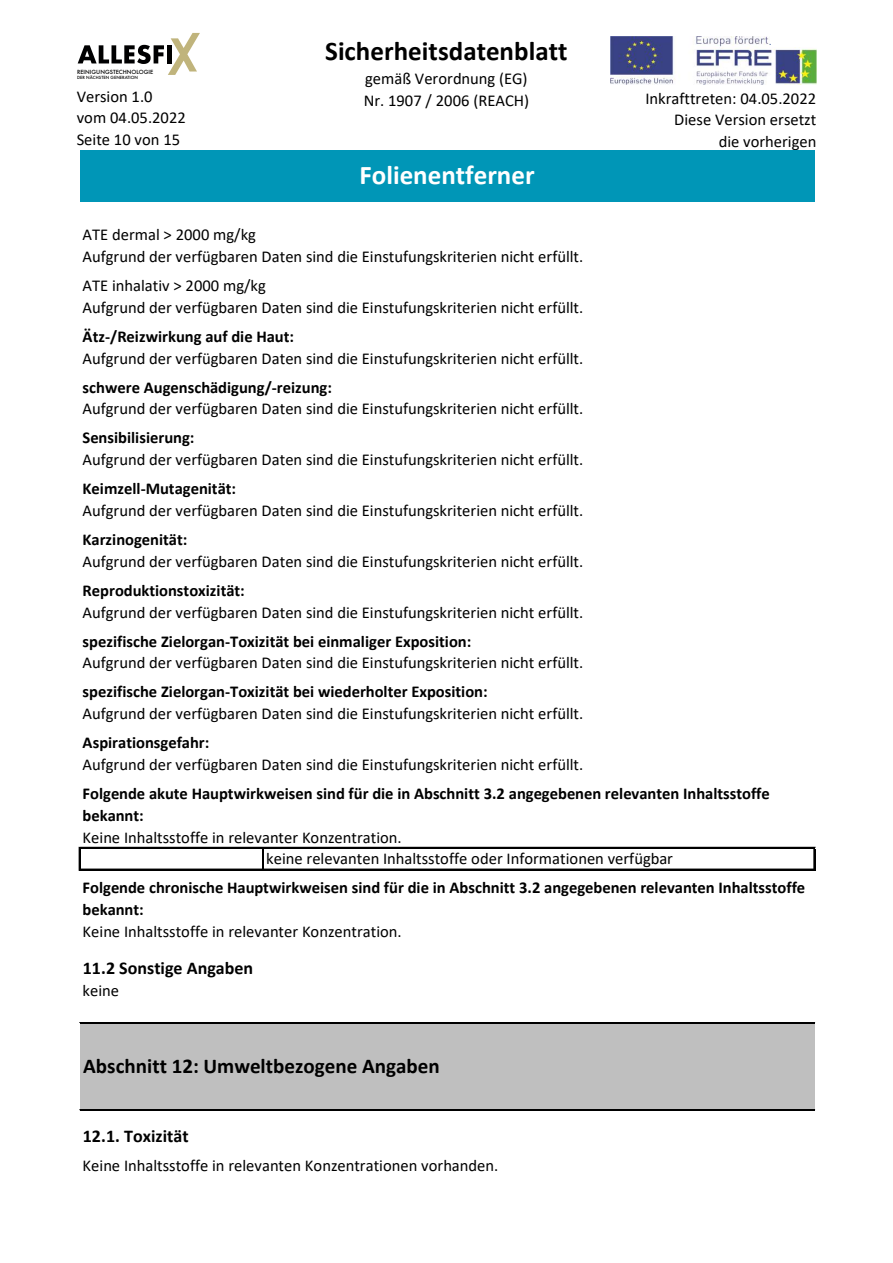
<style>
.page{position:relative;width:893px;height:1263px;background:#fff}
.page>*{position:absolute;margin:0;border:0;box-sizing:border-box;transform-origin:0 0}
.t1{font:700 27px "Calibri";color:#000}
.t2{font:700 27px "Calibri";color:#fff}
.t3{font:700 21px "Calibri";color:#000}
.t4{font:700 18px "Calibri";color:#000}
.t5{font:16.5px/21.8px "Calibri";color:#000}
.t6{font:700 16.5px/21.8px "Calibri";color:#000}
.t7{font:10.5px "Myriad Pro";color:#2b4b90}
.t8{font:500 5.55px "Futura";color:#000001}
.t9{font:500 4.2px "Futura";color:#000001}
</style>
<div class="page">
<img style="left:611px;top:37px;width:205px;height:48px">
<div style="left:80px;top:151px;width:734px;height:51px;background:#0096b7"></div>
<div style="left:80px;top:1023px;width:734px;height:87px;background:#bfbfbf"></div>
<svg style="left:79px;top:847px;width:1px;height:23px"></svg>
<svg style="left:262px;top:848px;width:2px;height:20px"></svg>
<svg style="left:813px;top:848px;width:2px;height:20px"></svg>
<hr style="left:80px;top:847px;width:735px;height:1px;background:#000">
<hr style="left:81px;top:868px;width:734px;height:1px;background:#000">
<hr style="left:80px;top:869px;width:735px;height:1px;background:#000">
<hr style="left:80px;top:1022px;width:734px;height:1px;background:#000">
<hr style="left:80px;top:1109px;width:734px;height:2px;background:#000">
<svg style="left:78px;top:33px;width:122px;height:42px"></svg>
<div style="left:770px;top:34px;width:47px;height:13px;background:#fff"></div>
<p class="t8" style="left:77px;top:68px;width:78px">REINIGUNGSTECHNOLOGIE</p>
<p class="t9" style="left:77px;top:75px;width:62px">DER NÄCHSTEN GENERATION</p>
<p class="t5" style="left:77px;top:85px;width:111px">Version 1.0 vom 04.05.2022<br>Seite 10 von 15</p>
<h1 class="t1" style="left:325px;top:32px;width:244px">Sicherheitsdatenblatt</h1>
<p class="t5" style="left:364px;top:68px;width:167px">gemäß Verordnung (EG)<br>Nr. 1907 / 2006 (REACH)</p>
<h1 class="t2" style="left:359px;top:156px;width:177px">Folienentferner</h1>
<p class="t5" style="left:83px;top:223px;width:502px">ATE dermal &gt; 2000 mg/kg<br>Aufgrund der verfügbaren Daten sind die Einstufungskriterien nicht erfüllt.</p>
<p class="t5" style="left:83px;top:274px;width:502px">ATE inhalativ &gt; 2000 mg/kg<br>Aufgrund der verfügbaren Daten sind die Einstufungskriterien nicht erfüllt.</p>
<p class="t6" style="left:83px;top:325px;width:213px">Ätz-/Reizwirkung auf die Haut:</p>
<p class="t5" style="left:83px;top:347px;width:502px">Aufgrund der verfügbaren Daten sind die Einstufungskriterien nicht erfüllt.</p>
<p class="t6" style="left:83px;top:376px;width:251px">schwere Augenschädigung/-reizung:</p>
<p class="t5" style="left:83px;top:397px;width:502px">Aufgrund der verfügbaren Daten sind die Einstufungskriterien nicht erfüllt.</p>
<p class="t6" style="left:83px;top:427px;width:113px">Sensibilisierung:</p>
<p class="t5" style="left:83px;top:448px;width:502px">Aufgrund der verfügbaren Daten sind die Einstufungskriterien nicht erfüllt.</p>
<p class="t6" style="left:83px;top:477px;width:155px">Keimzell-Mutagenität:</p>
<p class="t5" style="left:83px;top:499px;width:502px">Aufgrund der verfügbaren Daten sind die Einstufungskriterien nicht erfüllt.</p>
<p class="t6" style="left:83px;top:528px;width:106px">Karzinogenität:</p>
<p class="t5" style="left:83px;top:550px;width:502px">Aufgrund der verfügbaren Daten sind die Einstufungskriterien nicht erfüllt.</p>
<p class="t6" style="left:83px;top:579px;width:164px">Reproduktionstoxizität:</p>
<p class="t5" style="left:83px;top:601px;width:502px">Aufgrund der verfügbaren Daten sind die Einstufungskriterien nicht erfüllt.</p>
<p class="t6" style="left:83px;top:630px;width:390px">spezifische Zielorgan-Toxizität bei einmaliger Exposition:</p>
<p class="t5" style="left:83px;top:651px;width:502px">Aufgrund der verfügbaren Daten sind die Einstufungskriterien nicht erfüllt.</p>
<p class="t6" style="left:83px;top:680px;width:406px">spezifische Zielorgan-Toxizität bei wiederholter Exposition:</p>
<p class="t5" style="left:83px;top:702px;width:502px">Aufgrund der verfügbaren Daten sind die Einstufungskriterien nicht erfüllt.</p>
<p class="t7" style="left:769px;top:35px;width:4px">.</p>
<p class="t5" style="left:645px;top:87px;width:172px;text-align:right">Inkrafttreten: 04.05.2022<br>Diese Version ersetzt<br>die vorherigen</p>
<p class="t6" style="left:83px;top:731px;width:128px">Aspirationsgefahr:</p>
<p class="t5" style="left:83px;top:753px;width:502px">Aufgrund der verfügbaren Daten sind die Einstufungskriterien nicht erfüllt.</p>
<p class="t6" style="left:83px;top:782px;width:689px">Folgende akute Hauptwirkweisen sind für die in Abschnitt 3.2 angegebenen relevanten Inhaltsstoffe bekannt:</p>
<p class="t5" style="left:83px;top:825px;width:321px">Keine Inhaltsstoffe in relevanter Konzentration.</p>
<p class="t5" style="left:266px;top:847px;width:408px">keine relevanten Inhaltsstoffe oder Informationen verfügbar</p>
<p class="t6" style="left:83px;top:876px;width:724px">Folgende chronische Hauptwirkweisen sind für die in Abschnitt 3.2 angegebenen relevanten Inhaltsstoffe bekannt:</p>
<p class="t5" style="left:83px;top:920px;width:321px">Keine Inhaltsstoffe in relevanter Konzentration.</p>
<p class="t4" style="left:83px;top:955px;width:172px">11.2 Sonstige Angaben</p>
<p class="t5" style="left:83px;top:979px;width:38px">keine</p>
<p class="t3" style="left:83px;top:1051px;width:358px">Abschnitt 12: Umweltbezogene Angaben</p>
<p class="t4" style="left:83px;top:1123px;width:107px">12.1. Toxizität</p>
<p class="t5" style="left:83px;top:1154px;width:417px">Keine Inhaltsstoffe in relevanten Konzentrationen vorhanden.</p>
</div>
